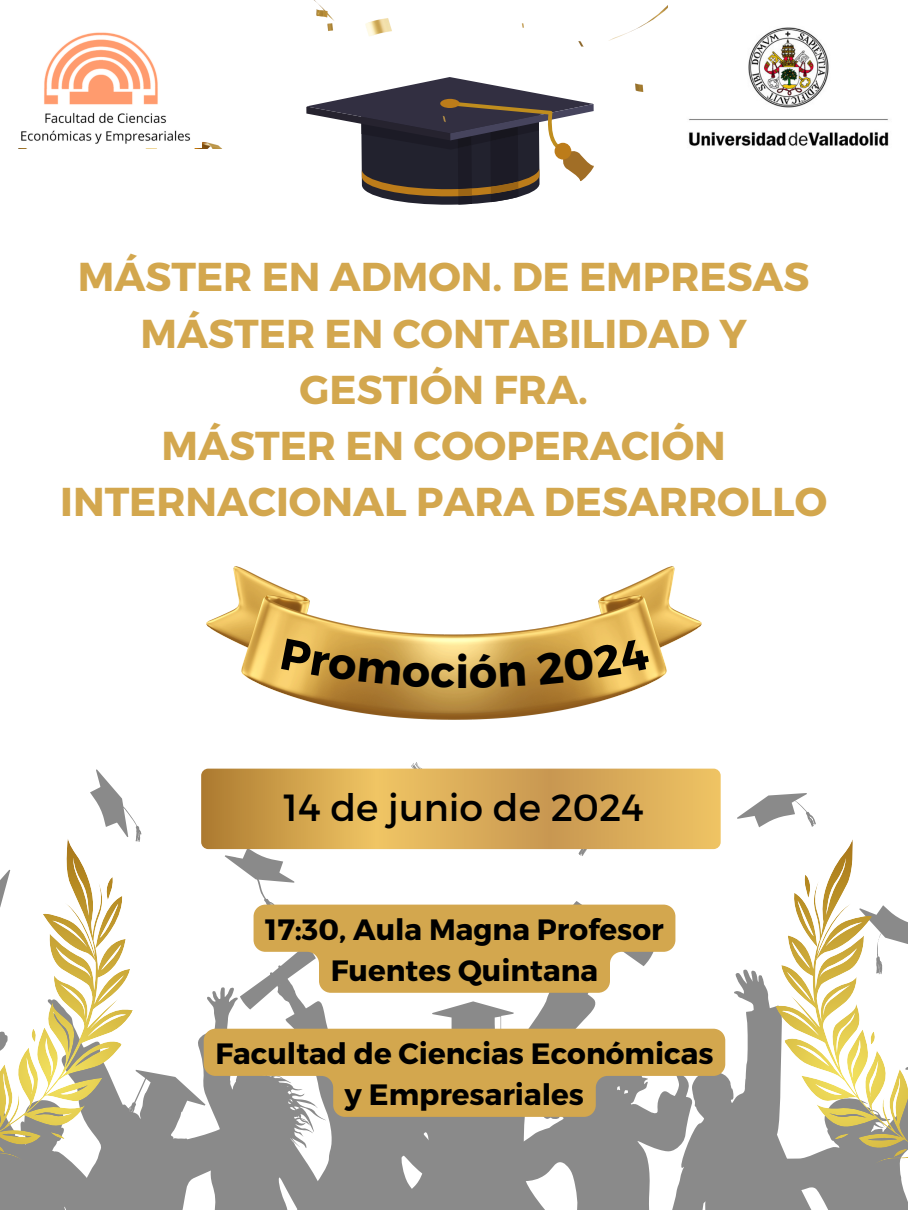
<style>
.page{position:relative;width:908px;height:1210px;background:#fff}
.page>*{position:absolute;margin:0;border:0;box-sizing:border-box;transform-origin:0 0}
.t1{font:700 43.99px "Montserrat";color:#000}
.t2{font:700 40.25px/56.2px "Montserrat";color:#d3a74e;text-align:center}
.t3{font:37.77px "Montserrat";color:#000}
.t4{font:700 29.4px/40.9px "Montserrat";color:#000;text-align:center}
</style>
<div class="page">
<svg style="left:361px;top:149px;width:233px;height:56px"></svg>
<div style="left:554px;top:143px;width:17px;height:17px;background:#bc7c1a;border-radius:50%"></div>
<img style="left:206px;top:566px;width:495px;height:154px">
<img style="left:18px;top:0;width:649px;height:149px">
<img style="left:18px;top:0;width:183px;height:147px">
<img style="left:667px;top:5px;width:222px;height:142px">
<svg style="left:0;top:762px;width:907px;height:448px"></svg>
<svg style="left:204px;top:1028px;width:521px;height:89px;background:#c8a763"></svg>
<svg style="left:281px;top:638px;width:173px;height:50px;background:#d6ac56"></svg>
<svg style="left:469px;top:653px;width:56px;height:35px;background:#cca452"></svg>
<svg style="left:536px;top:637px;width:114px;height:48px;background:#dcb053"></svg>
<h1 class="t2" style="left:60px;top:247px;width:768px">MÁSTER EN ADMON. DE EMPRESAS<br>MÁSTER EN CONTABILIDAD Y<br>GESTIÓN FRA.<br>MÁSTER EN COOPERACIÓN<br>INTERNACIONAL PARA DESARROLLO</h1>
<p class="t1" style="left:455px;top:643px;width:15px">i</p>
<p class="t3" style="left:283px;top:783px;width:362px">14 de junio de 2024</p>
<h2 class="t4" style="left:265px;top:907px;width:399px">17:30, Aula Magna Profesor<br>Fuentes Quintana</h2>
<p class="t4" style="left:215px;top:1032px;width:499px">Facultad de Ciencias Económicas y Empresariales</p>
</div>
